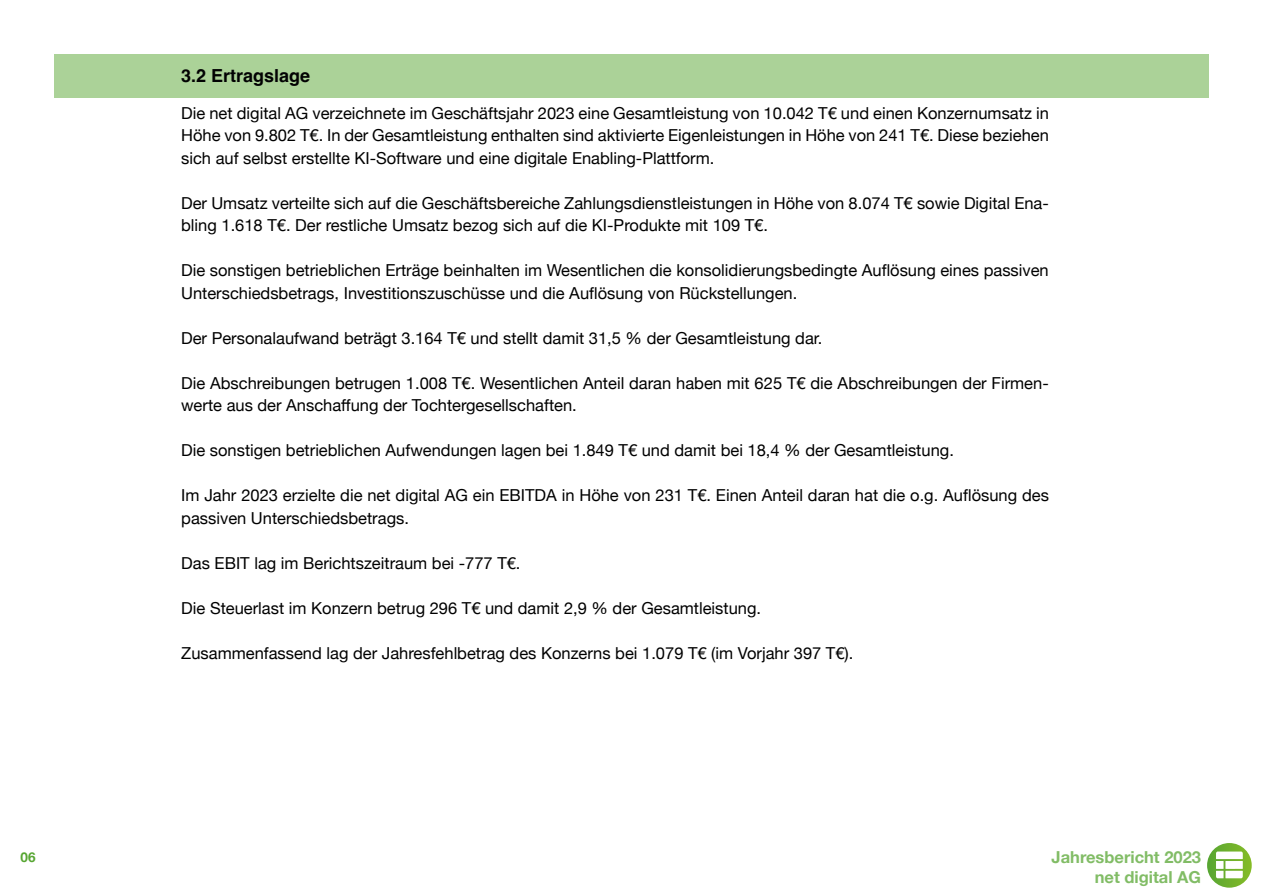
<style>
.page{position:relative;width:1263px;height:893px;background:#fff}
.page>*{position:absolute;margin:0;border:0;box-sizing:border-box;transform-origin:0 0}
.t1{font:700 18px "Helvetica";color:#020203}
.t2{font:16.5px/22.5px "Helvetica Neue";color:#000}
.t3{font:700 16.5px/19.8px "Helvetica Neue";color:#57a632;text-align:right}
.t4{font:700 13.5px "Helvetica Neue";color:#57a632}
</style>
<div class="page">
<div style="left:54px;top:54px;width:1155px;height:43px;background:#abd298"></div>
<svg style="left:1207px;top:843px;width:45px;height:45px"></svg>
<svg style="left:1216px;top:851px;width:27px;height:27px"></svg>
<p class="t4" style="left:21px;top:847px;width:17px">06</p>
<p class="t1" style="left:181px;top:64px;width:131px">3.2 Ertragslage</p>
<p class="t2" style="left:181px;top:103px;width:869px;text-align:justify">Die net digital AG verzeichnete im Geschäftsjahr 2023 eine Gesamtleistung von 10.042 T€ und einen Konzernumsatz in Höhe von 9.802 T€. In der Gesamtleistung enthalten sind aktivierte Eigenleistungen in Höhe von 241 T€. Diese beziehen sich auf selbst erstellte KI-Software und eine digitale Enabling-Plattform.</p>
<p class="t2" style="left:181px;top:193px;width:869px">Der Umsatz verteilte sich auf die Geschäftsbereiche Zahlungsdienstleistungen in Höhe von 8.074 T€ sowie Digital Ena&shy;bling 1.618 T€. Der restliche Umsatz bezog sich auf die KI-Produkte mit 109 T€.</p>
<p class="t2" style="left:181px;top:260px;width:869px">Die sonstigen betrieblichen Erträge beinhalten im Wesentlichen die konsolidierungsbedingte Auflösung eines passiven<br>Unterschiedsbetrags, Investitionszuschüsse und die Auflösung von Rückstellungen.</p>
<p class="t2" style="left:181px;top:328px;width:643px">Der Personalaufwand beträgt 3.164 T€ und stellt damit 31,5 % der Gesamtleistung dar.</p>
<p class="t2" style="left:181px;top:373px;width:869px">Die Abschreibungen betrugen 1.008 T€. Wesentlichen Anteil daran haben mit 625 T€ die Abschreibungen der Firmen&shy;werte aus der Anschaffung der Tochtergesellschaften.</p>
<p class="t2" style="left:181px;top:440px;width:774px">Die sonstigen betrieblichen Aufwendungen lagen bei 1.849 T€ und damit bei 18,4 % der Gesamtleistung.</p>
<p class="t2" style="left:181px;top:485px;width:869px">Im Jahr 2023 erzielte die net digital AG ein EBITDA in Höhe von 231 T€. Einen Anteil daran hat die o.g. Auflösung des passiven Unterschiedsbetrags.</p>
<p class="t2" style="left:181px;top:553px;width:341px">Das EBIT lag im Berichtszeitraum bei -777 T€.</p>
<p class="t2" style="left:181px;top:598px;width:581px">Die Steuerlast im Konzern betrug 296 T€ und damit 2,9 % der Gesamtleistung.</p>
<p class="t2" style="left:181px;top:643px;width:674px">Zusammenfassend lag der Jahresfehlbetrag des Konzerns bei 1.079 T€ (im Vorjahr 397 T€).</p>
<p class="t3" style="left:1051px;top:848px;width:151px">Jahresbericht 2023 net digital AG</p>
</div>
